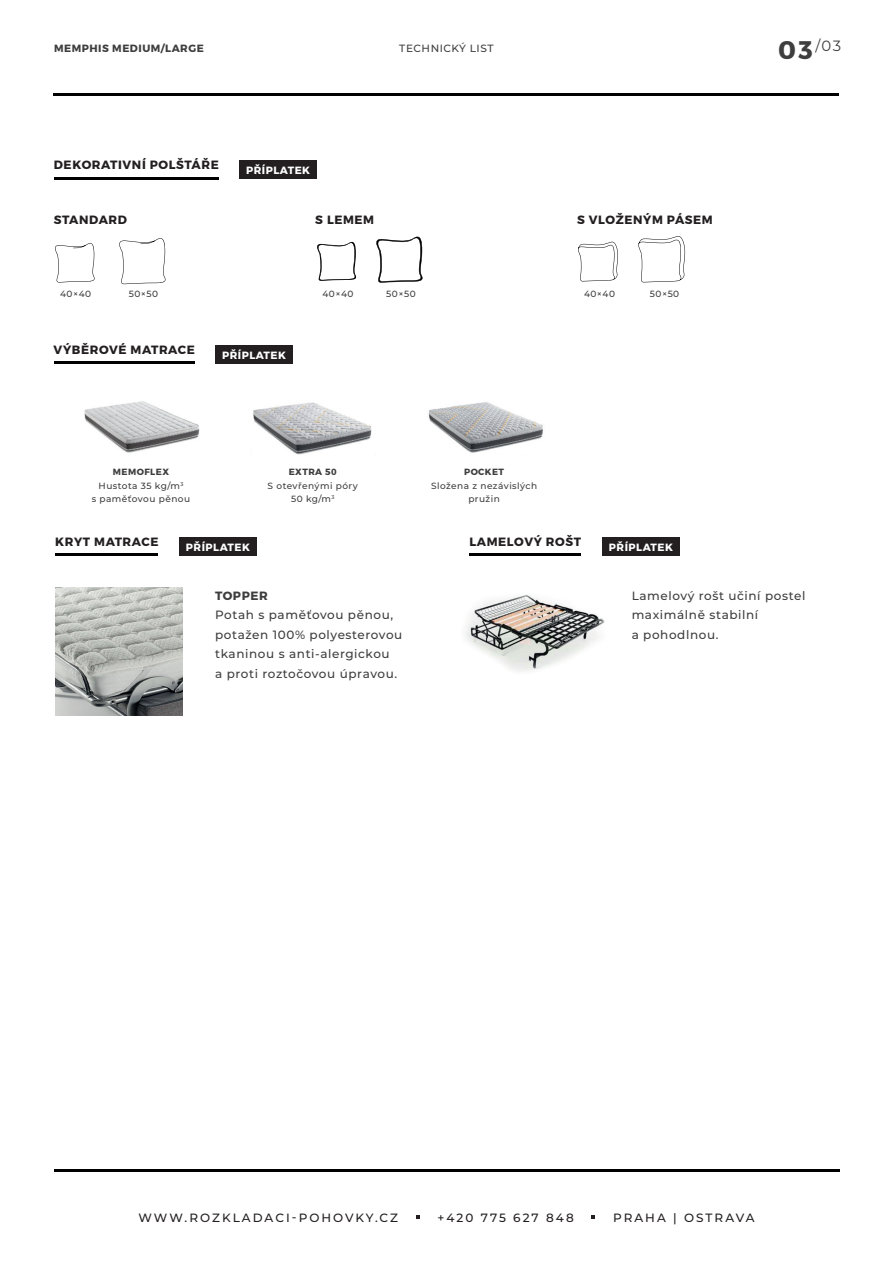
<style>
.page{position:relative;width:893px;height:1263px;background:#fff}
.page>*{position:absolute;margin:0;border:0;box-sizing:border-box;transform-origin:0 0}
.t1{font:700 25.5px "Montserrat";color:#3e3e3f}
.t2{font:14.85px "Montserrat";color:#3e3e3f}
.t3{font:500 12px/19.5px "Montserrat";letter-spacing:.05em;color:#3e3e3f}
.t4{font:700 12px "Montserrat";letter-spacing:.05em;color:#231f20}
.t5{font:500 12px "Montserrat";letter-spacing:.17em;color:#231f20}
.t6{font:700 12px "Montserrat";letter-spacing:.05em;color:#3e3e3f}
.t7{font:700 10.5px "Montserrat";letter-spacing:.05em;color:#fff}
.t8{font:700 10.5px "Montserrat";letter-spacing:.05em;color:#3e3e3f}
.t9{font:500 10.5px "Montserrat";letter-spacing:.05em;color:#3e3e3f}
.t10{font:500 9px/13.5px "Montserrat";letter-spacing:.05em;color:#3e3e3f;text-align:center}
.t11{font:700 9px "Montserrat";letter-spacing:.05em;color:#3e3e3f}
.s1{font-weight:700}
</style>
<div class="page">
<hr style="left:54px;top:1169px;width:785px;height:2px;background:#000001">
<svg style="left:416px;top:1215px;width:4px;height:4px"></svg>
<svg style="left:592px;top:1215px;width:3px;height:4px"></svg>
<hr style="left:54px;top:94px;width:785px;height:2px;background:#000001">
<hr style="left:54px;top:177px;width:164px;height:2px;background:#000001">
<svg style="left:55px;top:243px;width:40px;height:40px"></svg>
<svg style="left:119px;top:238px;width:46px;height:46px"></svg>
<svg style="left:317px;top:242px;width:40px;height:39px"></svg>
<svg style="left:376px;top:236px;width:47px;height:47px"></svg>
<svg style="left:578px;top:242px;width:40px;height:39px"></svg>
<svg style="left:638px;top:236px;width:47px;height:46px"></svg>
<div style="left:239px;top:160px;width:78px;height:19px;background:#231f20"></div>
<hr style="left:54px;top:362px;width:140px;height:2px;background:#000001">
<div style="left:215px;top:345px;width:78px;height:19px;background:#231f20"></div>
<img style="left:84px;top:401px;width:116px;height:52px">
<img style="left:253px;top:402px;width:119px;height:53px">
<img style="left:428px;top:402px;width:115px;height:51px">
<hr style="left:55px;top:554px;width:103px;height:2px;background:#000001">
<hr style="left:470px;top:554px;width:111px;height:2px;background:#000001">
<div style="left:179px;top:537px;width:78px;height:19px;background:#231f20"></div>
<div style="left:602px;top:537px;width:78px;height:19px;background:#231f20"></div>
<img style="left:55px;top:588px;width:128px;height:127px">
<img style="left:465px;top:595px;width:140px;height:76px">
<p class="t8" style="left:54px;top:42px;width:151px">MEMPHIS MEDIUM/LARGE</p>
<p class="t2" style="left:815px;top:35px;width:27px">/03</p>
<p class="t9" style="left:399px;top:41px;width:96px">TECHNICKÝ LIST</p>
<h1 class="t1" style="left:778px;top:34px;width:36px">03</h1>
<p class="t4" style="left:54px;top:157px;width:166px">DEKORATIVNÍ POLŠTÁŘE</p>
<p class="t4" style="left:54px;top:213px;width:75px">STANDARD</p>
<p class="t7" style="left:246px;top:163px;width:66px">PŘÍPLATEK</p>
<p class="t4" style="left:315px;top:213px;width:60px">S LEMEM</p>
<p class="t4" style="left:577px;top:213px;width:137px">S VLOŽENÝM PÁSEM</p>
<p class="t10" style="left:60px;top:286px;width:33px">40×40</p>
<p class="t10" style="left:129px;top:286px;width:31px">50×50</p>
<p class="t10" style="left:322px;top:286px;width:33px">40×40</p>
<p class="t10" style="left:386px;top:286px;width:31px">50×50</p>
<p class="t10" style="left:584px;top:286px;width:33px">40×40</p>
<p class="t10" style="left:650px;top:286px;width:31px">50×50</p>
<p class="t4" style="left:54px;top:342px;width:143px">VÝBĚROVÉ MATRACE</p>
<p class="t7" style="left:222px;top:348px;width:66px">PŘÍPLATEK</p>
<p class="t10" style="left:92px;top:465px;width:100px"><span class="s1">MEMOFLEX<br></span>Hustota 35 kg/m<sup>3<br></sup>s paměťovou pěnou</p>
<p class="t11" style="left:464px;top:466px;width:42px">POCKET</p>
<p class="t11" style="left:289px;top:466px;width:50px">EXTRA 50</p>
<p class="t10" style="left:268px;top:478px;width:92px">S otevřenými póry<br>50 kg/m<sup>3</sup></p>
<p class="t10" style="left:431px;top:478px;width:108px">Složena z nezávislých pružin</p>
<p class="t4" style="left:55px;top:534px;width:105px">KRYT MATRACE</p>
<p class="t4" style="left:469px;top:534px;width:113px">LAMELOVÝ ROŠT</p>
<p class="t7" style="left:186px;top:540px;width:66px">PŘÍPLATEK</p>
<p class="t7" style="left:609px;top:540px;width:66px">PŘÍPLATEK</p>
<p class="t6" style="left:215px;top:588px;width:54px">TOPPER</p>
<p class="t3" style="left:215px;top:605px;width:189px">Potah s paměťovou pěnou, potažen 100% polyesterovou tkaninou s anti-alergickou<br>a proti roztočovou úpravou.</p>
<p class="t3" style="left:632px;top:585px;width:175px">Lamelový rošt učiní postel maximálně stabilní<br>a pohodlnou.</p>
<p class="t5" style="left:138px;top:1209px;width:261px">WWW.ROZKLADACI-POHOVKY.CZ</p>
<p class="t5" style="left:437px;top:1209px;width:138px">+420 775 627 848</p>
<p class="t5" style="left:613px;top:1209px;width:143px">PRAHA | OSTRAVA</p>
</div>
